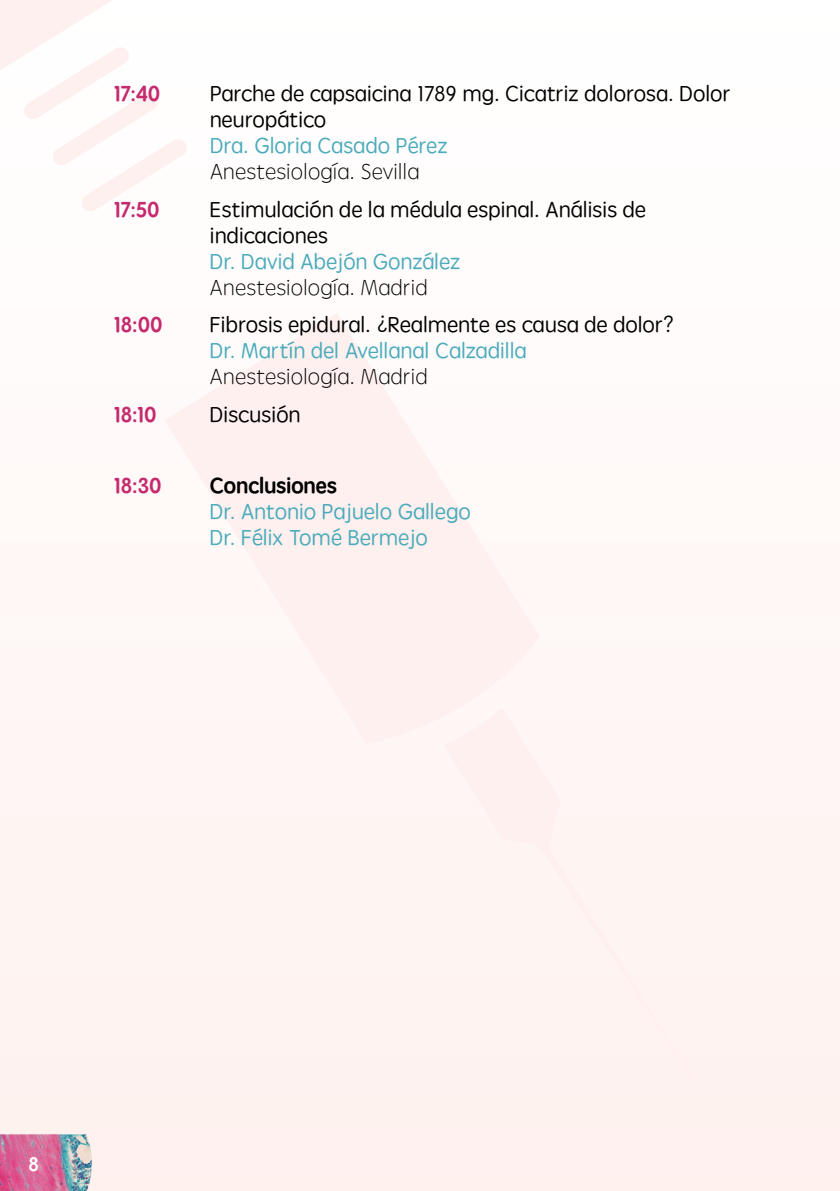
<style>
.page{position:relative;width:840px;height:1191px;background:#fff}
.page>*{position:absolute;margin:0;border:0;box-sizing:border-box;transform-origin:0 0}
.t1{font:22px/26px "ST Yuanti TC Regular";color:#000}
.t2{font:22px/26px "ST Yuanti TC Regular";letter-spacing:-.005em;color:#4babbb}
.t3{font:22px "ST Yuanti TC Light";letter-spacing:-.005em;color:#000}
.t4{font:22px "ST Yuanti TC Bold";letter-spacing:-.005em;color:#c62a6e}
.t5{font:22px "ST Yuanti TC Bold";color:#000}
.t6{font:20px "ST Yuanti TC Bold";color:#fff}
</style>
<div class="page">
<div style="left:0;top:0;width:839px;height:1191px;background:#fef7f5"></div>
<img style="left:0;top:1134px;width:92px;height:57px">
<p class="t4" style="left:113px;top:78px;width:48px">17:40</p>
<p class="t1" style="left:210px;top:80px;width:522px">Parche de capsaicina 1789 mg. Cicatriz dolorosa. Dolor neuropático</p>
<p class="t2" style="left:210px;top:132px;width:239px">Dra. Gloria Casado Pérez</p>
<p class="t3" style="left:210px;top:157px;width:211px">Anestesiología. Sevilla</p>
<p class="t4" style="left:113px;top:193px;width:48px">17:50</p>
<p class="t1" style="left:210px;top:196px;width:437px">Estimulación de la médula espinal. Análisis de indicaciones</p>
<p class="t2" style="left:210px;top:248px;width:252px">Dr. David Abejón González</p>
<p class="t3" style="left:210px;top:272px;width:219px">Anestesiología. Madrid</p>
<p class="t4" style="left:113px;top:309px;width:51px">18:00</p>
<p class="t1" style="left:210px;top:311px;width:465px">Fibrosis epidural. ¿Realmente es causa de dolor?</p>
<p class="t2" style="left:210px;top:337px;width:318px">Dr. Martín del Avellanal Calzadilla</p>
<p class="t3" style="left:210px;top:361px;width:219px">Anestesiología. Madrid</p>
<p class="t4" style="left:113px;top:398px;width:45px">18:10</p>
<p class="t1" style="left:210px;top:401px;width:92px">Discusión</p>
<p class="t4" style="left:113px;top:469px;width:50px">18:30</p>
<p class="t5" style="left:210px;top:469px;width:128px">Conclusiones</p>
<p class="t2" style="left:210px;top:498px;width:262px">Dr. Antonio Pajuelo Gallego<br>Dr. Félix Tomé Bermejo</p>
<p class="t6" style="left:28px;top:1149px;width:13px">8</p>
</div>
